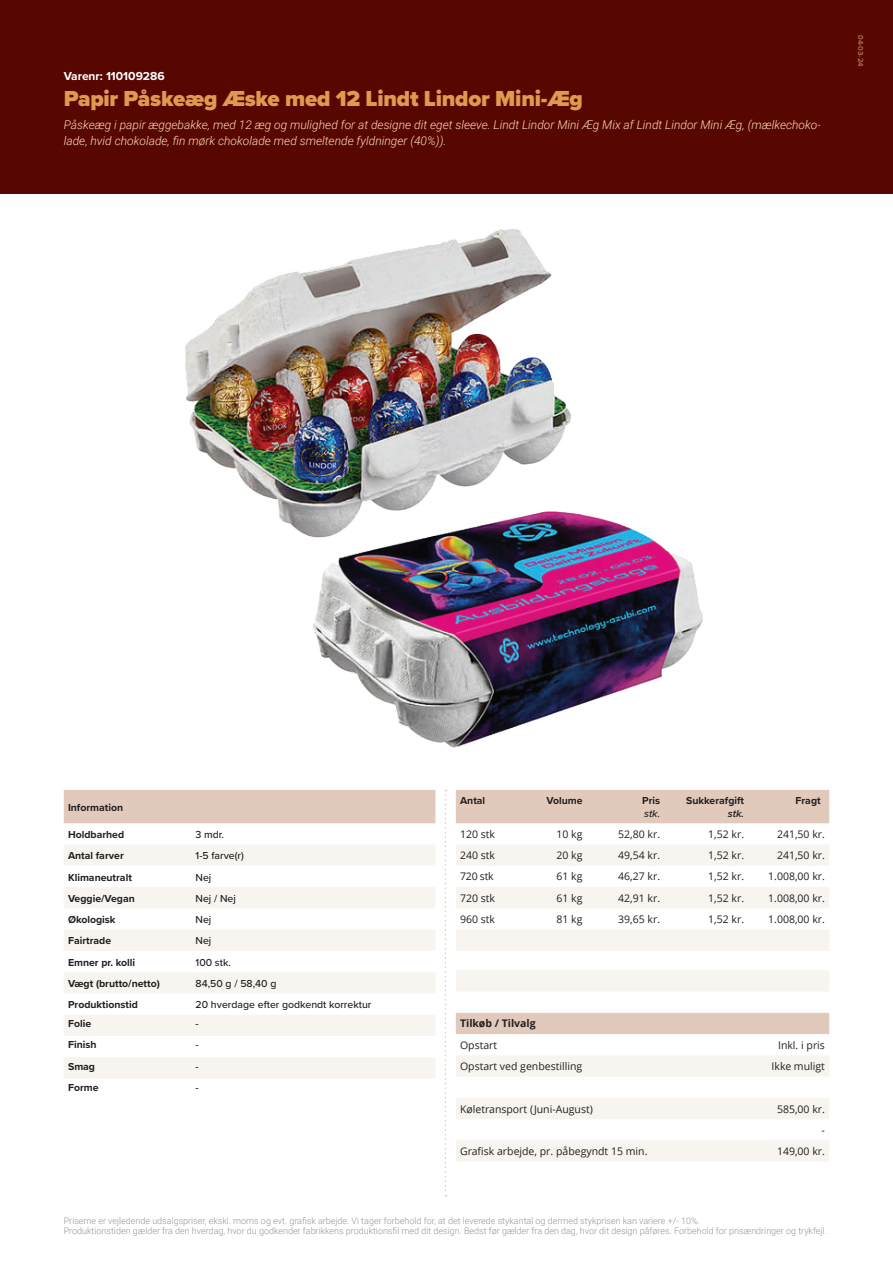
<style>
.page{position:relative;width:893px;height:1263px;background:#fff}
.page>*{position:absolute;margin:0;border:0;box-sizing:border-box;transform-origin:0 0}
.t1{font:900 22.5px "Proxima Nova";letter-spacing:-.01em;color:#e1984f}
.t2{font:italic 300 12px/16.5px "Roboto";color:#fddbb7}
.t3{font:700 12px "Proxima Nova";color:#fff}
.t4{font:10.5px/21.3px "Open Sans";color:#231f20;text-align:right}
.t5{font:700 10.5px "Proxima Nova";color:#231f20}
.t6{font:500 10.5px "Proxima Nova";color:#231f20}
.t7{font:700 10.5px "Open Sans";color:#231f20}
.t8{font:italic 500 10.5px "Proxima Nova";color:#231f20}
.t9{font:italic 600 10.5px "Proxima Nova";color:#231f20}
.t10{font:300 9px/10.8px "Roboto";color:#939598}
.t11{font:700 7.5px "Proxima Nova";color:#a66d53}
</style>
<div class="page">
<div style="left:0;top:0;width:893px;height:193px;background:#570700"></div>
<div style="left:64px;top:790px;width:371px;height:33px;background:#e1c9bc"></div>
<svg style="left:64px;top:845px;width:371px;height:233px;fill:#f8f4f0"></svg>
<div style="left:456px;top:790px;width:373px;height:34px;background:#e1c9bc"></div>
<svg style="left:456px;top:845px;width:373px;height:316px;fill:#f8f4f0"></svg>
<img style="left:185px;top:229px;width:518px;height:519px">
<svg style="left:445px;top:790px;width:1px;height:406px"></svg>
<h2 class="t3" style="left:64px;top:67px;width:102px">Varenr: 110109286</h2>
<h1 class="t1" style="left:64px;top:81px;width:521px">Papir Påskeæg Æske med 12 Lindt Lindor Mini-Æg</h1>
<h2 class="t2" style="left:64px;top:116px;width:759px">Påskeæg i papir æggebakke, med 12 æg og mulighed for at designe dit eget sleeve. Lindt Lindor Mini Æg Mix af Lindt Lindor Mini Æg, (mælkechoko&shy;lade, hvid chokolade, fin mørk chokolade med smeltende fyldninger (40%)).</h2>
<p class="t11" style="left:866px;top:35px;width:33px;rotate:90deg">04-03-24</p>
<p class="t5" style="left:68px;top:799px;width:57px">Information</p>
<p class="t5" style="left:68px;top:827px;width:58px">Holdbarhed</p>
<p class="t6" style="left:196px;top:827px;width:30px">3 mdr.</p>
<p class="t5" style="left:68px;top:848px;width:57px">Antal farver</p>
<p class="t6" style="left:196px;top:848px;width:50px">1-5 farve(r)</p>
<p class="t5" style="left:68px;top:869px;width:65px">Klimaneutralt</p>
<p class="t6" style="left:196px;top:869px;width:17px">Nej</p>
<p class="t5" style="left:68px;top:890px;width:68px">Veggie/Vegan</p>
<p class="t6" style="left:196px;top:890px;width:42px">Nej / Nej</p>
<p class="t5" style="left:68px;top:912px;width:49px">Økologisk</p>
<p class="t6" style="left:196px;top:912px;width:17px">Nej</p>
<p class="t5" style="left:68px;top:933px;width:45px">Fairtrade</p>
<p class="t6" style="left:196px;top:933px;width:17px">Nej</p>
<p class="t5" style="left:68px;top:954px;width:69px">Emner pr. kolli</p>
<p class="t6" style="left:196px;top:954px;width:37px">100 stk.</p>
<p class="t5" style="left:68px;top:975px;width:93px">Vægt (brutto/netto)</p>
<p class="t6" style="left:196px;top:975px;width:82px">84,50 g / 58,40 g</p>
<p class="t5" style="left:68px;top:997px;width:71px">Produktionstid</p>
<p class="t6" style="left:196px;top:997px;width:177px">20 hverdage efter godkendt korrektur</p>
<p class="t5" style="left:68px;top:1016px;width:25px">Folie</p>
<p class="t6" style="left:196px;top:1016px;width:5px">-</p>
<p class="t5" style="left:68px;top:1037px;width:30px">Finish</p>
<p class="t6" style="left:196px;top:1037px;width:5px">-</p>
<p class="t5" style="left:68px;top:1058px;width:29px">Smag</p>
<p class="t6" style="left:196px;top:1058px;width:5px">-</p>
<p class="t5" style="left:68px;top:1080px;width:32px">Forme</p>
<p class="t6" style="left:196px;top:1080px;width:5px">-</p>
<p class="t5" style="left:460px;top:793px;width:27px">Antal</p>
<p class="t5" style="left:546px;top:793px;width:38px">Volume</p>
<p class="t5" style="left:642px;top:793px;width:19px">Pris</p>
<p class="t8" style="left:644px;top:806px;width:18px">stk.</p>
<p class="t5" style="left:686px;top:793px;width:59px">Sukkerafgift</p>
<p class="t9" style="left:728px;top:806px;width:18px">stk.</p>
<p class="t5" style="left:795px;top:793px;width:27px">Fragt</p>
<p class="t4" style="left:460px;top:823px;width:36px">120 stk</p>
<p class="t4" style="left:557px;top:823px;width:28px">10 kg</p>
<p class="t4" style="left:618px;top:823px;width:43px">52,80 kr.</p>
<p class="t4" style="left:708px;top:823px;width:37px">1,52 kr.</p>
<p class="t4" style="left:777px;top:823px;width:49px">241,50 kr.</p>
<p class="t4" style="left:460px;top:844px;width:36px">240 stk</p>
<p class="t4" style="left:557px;top:844px;width:28px">20 kg</p>
<p class="t4" style="left:618px;top:844px;width:43px">49,54 kr.</p>
<p class="t4" style="left:708px;top:844px;width:37px">1,52 kr.</p>
<p class="t4" style="left:777px;top:844px;width:49px">241,50 kr.</p>
<p class="t4" style="left:460px;top:866px;width:35px">720 stk</p>
<p class="t4" style="left:556px;top:866px;width:28px">61 kg</p>
<p class="t4" style="left:618px;top:866px;width:43px">46,27 kr.</p>
<p class="t4" style="left:708px;top:866px;width:37px">1,52 kr.</p>
<p class="t4" style="left:768px;top:866px;width:58px">1.008,00 kr.</p>
<p class="t4" style="left:460px;top:887px;width:36px">720 stk</p>
<p class="t4" style="left:556px;top:887px;width:28px">61 kg</p>
<p class="t4" style="left:618px;top:887px;width:43px">42,91 kr.</p>
<p class="t4" style="left:708px;top:887px;width:37px">1,52 kr.</p>
<p class="t4" style="left:768px;top:887px;width:58px">1.008,00 kr.</p>
<p class="t4" style="left:460px;top:908px;width:36px">960 stk</p>
<p class="t4" style="left:556px;top:908px;width:28px">81 kg</p>
<p class="t4" style="left:618px;top:908px;width:43px">39,65 kr.</p>
<p class="t4" style="left:708px;top:908px;width:37px">1,52 kr.</p>
<p class="t4" style="left:768px;top:908px;width:58px">1.008,00 kr.</p>
<p class="t7" style="left:460px;top:1016px;width:77px">Tilkøb / Tilvalg</p>
<p class="t4" style="left:460px;top:1034px;width:39px">Opstart</p>
<p class="t4" style="left:778px;top:1034px;width:48px">Inkl. i pris</p>
<p class="t4" style="left:460px;top:1055px;width:124px">Opstart ved genbestilling</p>
<p class="t4" style="left:772px;top:1055px;width:55px">Ikke muligt</p>
<p class="t4" style="left:460px;top:1098px;width:134px">Køletransport (Juni-August)</p>
<p class="t4" style="left:777px;top:1098px;width:49px">585,00 kr. -</p>
<p class="t4" style="left:460px;top:1140px;width:189px">Grafisk arbejde, pr. påbegyndt 15 min.</p>
<p class="t4" style="left:777px;top:1140px;width:49px">149,00 kr.</p>
<p class="t10" style="left:64px;top:1214px;width:764px">Priserne er vejledende udsalgspriser, ekskl. moms og evt. grafisk arbejde. Vi tager forbehold for, at det leverede stykantal og dermed stykprisen kan variere +/- 10%.<br>Produktionstiden gælder fra den hverdag, hvor du godkender fabrikkens produktionsfil med dit design. Bedst før gælder fra den dag, hvor dit design påføres. Forbehold for prisændringer og trykfejl.</p>
</div>
